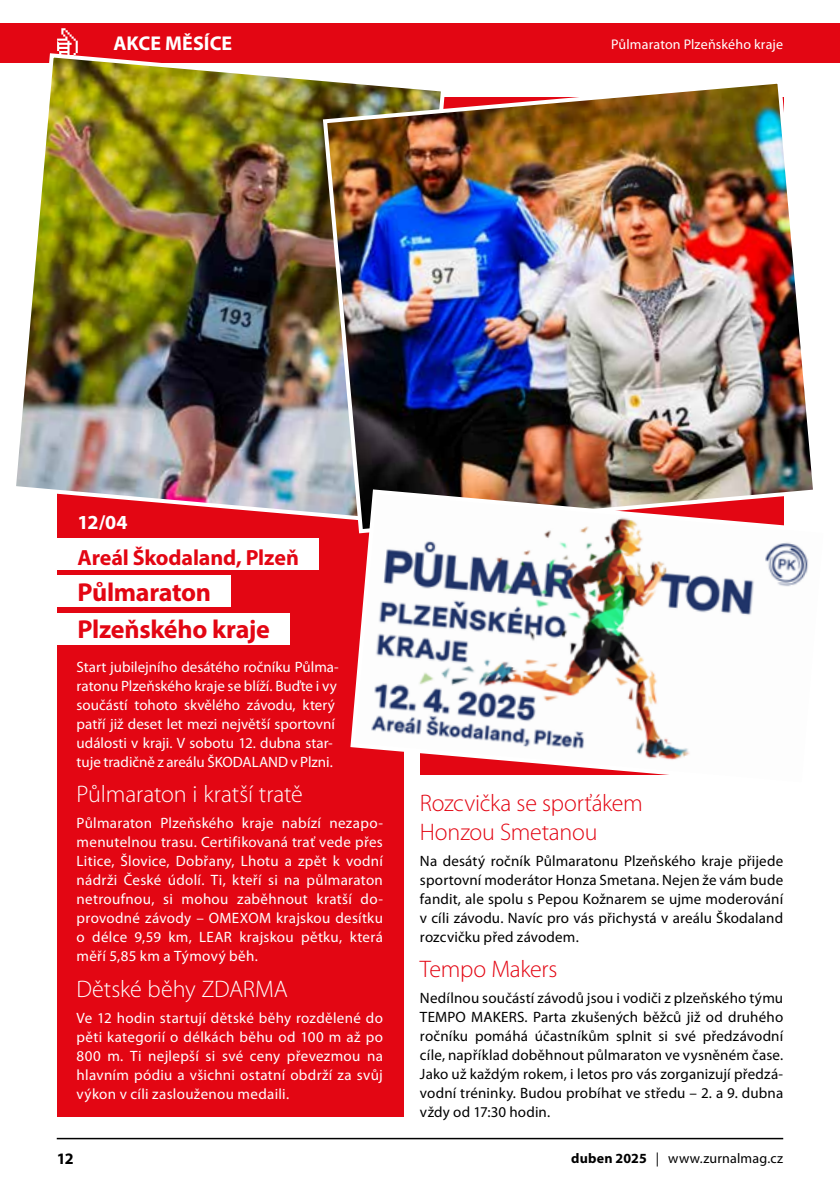
<style>
.page{position:relative;width:840px;height:1191px;background:#fff}
.page>*{position:absolute;margin:0;border:0;box-sizing:border-box;transform-origin:0 0}
.t1{font:700 26px/37.6px "Myriad Pro";letter-spacing:-.015em;color:#e30613}
.t2{font:300 24px/28.8px "Myriad Pro";letter-spacing:-.01em;color:#e30613}
.t3{font:300 24px "Myriad Pro";letter-spacing:-.005em;color:#fff}
.t4{font:700 22px "Myriad Pro";letter-spacing:-.01em;color:#e30613}
.t5{font:700 20px "Myriad Pro";color:#fff}
.t6{font:700 16px "Myriad Pro";color:#000}
.t7{font:15px/19px "Myriad Pro";letter-spacing:.005em;color:#fff;text-align:justify}
.t8{font:15px/19px "Myriad Pro";letter-spacing:.01em;color:#000;text-align:justify}
.t9{font:14px "Myriad Pro";letter-spacing:.01em;color:#000}
.t10{font:14px "Myriad Pro";letter-spacing:.01em;color:#fff}
.s1{font-weight:700}
</style>
<div class="page">
<hr style="left:57px;top:1137px;width:725px;height:2px;background:#000">
<div style="left:0;top:23px;width:839px;height:39px;background:#e30613"></div>
<svg style="left:57px;top:28px;width:21px;height:23px"></svg>
<div style="left:57px;top:96px;width:346px;height:1021px;background:#e30613"></div>
<img style="left:10px;top:51px;width:437px;height:466px">
<img style="left:320px;top:77px;width:493px;height:443px">
<img style="left:348px;top:487px;width:465px;height:302px">
<div style="left:17px;top:539px;width:302px;height:31px;background:#fff"></div>
<div style="left:21px;top:575px;width:210px;height:31px;background:#fff"></div>
<div style="left:0;top:613px;width:289px;height:31px;background:#fff"></div>
<h3 class="t5" style="left:113px;top:30px;width:120px">AKCE MĚSÍCE</h3>
<p class="t10" style="left:610px;top:35px;width:173px">Půlmaraton Plzeňského kraje</p>
<h3 class="t5" style="left:77px;top:509px;width:52px">12/04</h3>
<h3 class="t4" style="left:77px;top:543px;width:223px">Areál Škodaland, Plzeň</h3>
<h1 class="t1" style="left:77px;top:572px;width:194px">Půlmaraton<br>Plzeňského kraje</h1>
<p class="t7" style="left:77px;top:657px;width:264px;text-align:left">Start jubilejního desátého ročníku Půlma&shy;ratonu Plzeňského kraje se blíží. Buďte i vy součástí tohoto skvělého závodu, který patří již deset let mezi největší sportovní události v kraji. V sobotu 12. dubna star&shy;tuje tradičně z areálu ŠKODALAND v Plzni.</p>
<h2 class="t3" style="left:77px;top:780px;width:228px">Půlmaraton i kratší tratě</h2>
<p class="t7" style="left:77px;top:813px;width:308px">Půlmaraton Plzeňského kraje nabízí nezapo&shy;menutelnou trasu. Certifikovaná trať vede přes Litice, Šlovice, Dobřany, Lhotu a zpět k vodní nádrži České údolí. Ti, kteří si na půlmaraton netroufnou, si mohou zaběhnout kratší do&shy;provodné závody – OMEXOM krajskou desítku o délce 9,59 km, LEAR krajskou pětku, která měří 5,85 km a Týmový běh.</p>
<h2 class="t3" style="left:77px;top:974px;width:213px">Dětské běhy ZDARMA</h2>
<p class="t7" style="left:77px;top:1008px;width:308px">Ve 12 hodin startují dětské běhy rozdělené do pěti kategorií o délkách běhu od 100 m až po 800 m. Ti nejlepší si své ceny převezmou na hlavním pódiu a všichni ostatní obdrží za svůj výkon v cíli zaslouženou medaili.</p>
<h2 class="t2" style="left:420px;top:788px;width:224px">Rozcvička se sporťákem<br>Honzou Smetanou</h2>
<p class="t8" style="left:420px;top:851px;width:364px">Na desátý ročník Půlmaratonu Plzeňského kraje přijede sportovní moderátor Honza Smetana. Nejen že vám bude fandit, ale spolu s Pepou Kožnarem se ujme moderování v cíli závodu. Navíc pro vás přichystá v areálu Škodaland rozcvičku před závodem.</p>
<h2 class="t2" style="left:420px;top:954px;width:139px">Tempo Makers</h2>
<p class="t8" style="left:420px;top:988px;width:364px">Nedílnou součástí závodů jsou i vodiči z plzeňského týmu TEMPO MAKERS. Parta zkušených běžců již od druhého ročníku pomáhá účastníkům splnit si své předzávodní cíle, například doběhnout půlmaraton ve vysněném čase.<br>Jako už každým rokem, i letos pro vás zorganizují předzá&shy;vodní tréninky. Budou probíhat ve středu – 2. a 9. dubna vždy od 17:30 hodin.</p>
<p class="t6" style="left:57px;top:1148px;width:19px">12</p>
<p class="t9" style="left:570px;top:1149px;width:213px"><span class="s1">duben 2025</span> | www.zurnalmag.cz</p>
</div>
